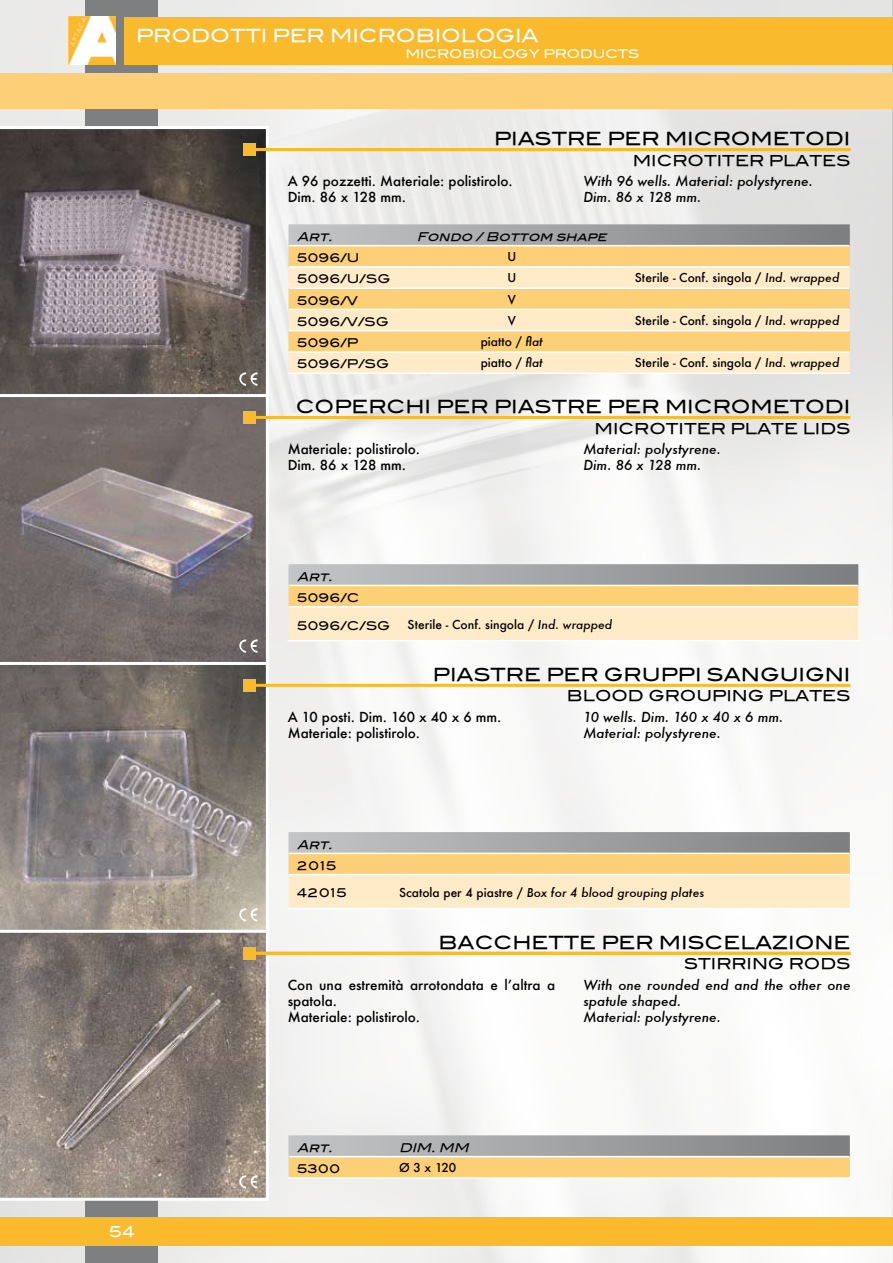
<style>
.page{position:relative;width:893px;height:1263px;background:#fff}
.page>*{position:absolute;margin:0;border:0;box-sizing:border-box;transform-origin:0 0}
.t1{font:18px "Blair Md ITCTT Medium";color:#000}
.t2{font:18px "Blair Md ITCTT Medium";color:#fff}
.t3{font:15px "Blair Md ITCTT Medium";color:#000}
.t4{font:15px "Blair Md ITCTT Medium";color:#fff}
.t5{font:500 13.5px/16.2px "Futura";color:#000}
.t6{font:italic 500 13.5px/16.2px "Futura";color:#000}
.t7{font:500 12px "Futura";color:#000}
.t8{font:12px "Blair Md ITCTT Medium";color:#000}
.t9{font:italic 500 12px "Futura";color:#000}
.t10{font:italic 12px "Blair Md ITCTT Medium";color:#000}
.t11{font:12px "Blair Md ITCTT Medium";color:#fff}
.s1{font-style:italic}
.s2{font-style:normal}
</style>
<div class="page">
<img style="left:0;top:0;width:893px;height:1263px">
<div style="left:85px;top:0;width:72px;height:1263px;background:#7e7f81"></div>
<img style="left:68px;top:17px;width:48px;height:48px">
<div style="left:125px;top:17px;width:768px;height:48px;background:#faba2d"></div>
<div style="left:0;top:74px;width:893px;height:35px;background:#fdcf76"></div>
<div style="left:0;top:1218px;width:893px;height:28px;background:#faba2d"></div>
<svg style="left:289px;top:224px;width:561px;height:22px;background:#a2a3a5"></svg>
<div style="left:289px;top:246px;width:561px;height:21px;background:#fdcf76"></div>
<svg style="left:289px;top:267px;width:561px;height:105px;background:#fedfa7"></svg>
<hr style="left:289px;top:245px;width:110px;height:1px;background:#fff">
<hr style="left:399px;top:245px;width:225px;height:1px;background:#fff">
<hr style="left:624px;top:245px;width:225px;height:1px;background:#fff">
<hr style="left:289px;top:266px;width:110px;height:2px;background:#fff">
<hr style="left:399px;top:266px;width:225px;height:2px;background:#fff">
<hr style="left:624px;top:266px;width:225px;height:2px;background:#fff">
<hr style="left:289px;top:287px;width:110px;height:2px;background:#fff">
<hr style="left:399px;top:287px;width:225px;height:2px;background:#fff">
<hr style="left:624px;top:287px;width:225px;height:2px;background:#fff">
<hr style="left:289px;top:309px;width:110px;height:1px;background:#fff">
<hr style="left:399px;top:309px;width:225px;height:1px;background:#fff">
<hr style="left:624px;top:309px;width:225px;height:1px;background:#fff">
<hr style="left:289px;top:330px;width:110px;height:1px;background:#fff">
<hr style="left:399px;top:330px;width:225px;height:1px;background:#fff">
<hr style="left:624px;top:330px;width:225px;height:1px;background:#fff">
<hr style="left:289px;top:351px;width:110px;height:2px;background:#fff">
<hr style="left:399px;top:351px;width:225px;height:2px;background:#fff">
<hr style="left:624px;top:351px;width:225px;height:2px;background:#fff">
<hr style="left:288px;top:372px;width:111px;height:2px;background:#fff">
<hr style="left:399px;top:372px;width:225px;height:2px;background:#fff">
<hr style="left:624px;top:372px;width:227px;height:2px;background:#fff">
<svg style="left:289px;top:564px;width:569px;height:76px;background:#e4cfa8"></svg>
<hr style="left:289px;top:585px;width:110px;height:1px;background:#fff">
<hr style="left:399px;top:585px;width:459px;height:1px;background:#fff">
<hr style="left:289px;top:606px;width:110px;height:1px;background:#fff">
<hr style="left:399px;top:606px;width:459px;height:1px;background:#fff">
<hr style="left:288px;top:640px;width:111px;height:1px;background:#fff">
<hr style="left:399px;top:640px;width:460px;height:1px;background:#fff">
<svg style="left:289px;top:832px;width:561px;height:76px;background:#e4cfa8"></svg>
<hr style="left:289px;top:853px;width:102px;height:1px;background:#fff">
<hr style="left:391px;top:853px;width:458px;height:1px;background:#fff">
<hr style="left:289px;top:874px;width:102px;height:1px;background:#fff">
<hr style="left:391px;top:874px;width:458px;height:1px;background:#fff">
<hr style="left:288px;top:908px;width:103px;height:1px;background:#fff">
<hr style="left:391px;top:908px;width:460px;height:1px;background:#fff">
<svg style="left:289px;top:1135px;width:561px;height:42px;background:#ceb98f"></svg>
<hr style="left:289px;top:1156px;width:102px;height:1px;background:#fff">
<hr style="left:391px;top:1156px;width:458px;height:1px;background:#fff">
<hr style="left:288px;top:1177px;width:103px;height:1px;background:#fff">
<hr style="left:391px;top:1177px;width:460px;height:1px;background:#fff">
<img style="left:0;top:933px;width:266px;height:265px">
<svg style="left:0;top:665px;width:266px;height:265px;background:#88817c"></svg>
<svg style="left:0;top:397px;width:266px;height:265px;background:#7c7372"></svg>
<svg style="left:0;top:129px;width:266px;height:265px;background:#6e6565"></svg>
<img style="left:239px;top:372px;width:19px;height:14px">
<img style="left:239px;top:639px;width:19px;height:14px">
<img style="left:239px;top:908px;width:19px;height:13px">
<img style="left:239px;top:1175px;width:19px;height:13px">
<hr style="left:0;top:1198px;width:267px;height:3px;background:#fff">
<hr style="left:0;top:930px;width:267px;height:3px;background:#fff">
<hr style="left:0;top:662px;width:267px;height:3px;background:#fff">
<hr style="left:0;top:394px;width:267px;height:3px;background:#fff">
<hr style="left:0;top:126px;width:267px;height:3px;background:#fff">
<hr style="left:266px;top:128px;width:3px;height:1071px;background:#fff">
<hr style="left:250px;top:148px;width:600px;height:3px;background:#faba2d">
<div style="left:244px;top:144px;width:12px;height:12px;background:#faba2d"></div>
<hr style="left:250px;top:416px;width:600px;height:3px;background:#faba2d">
<div style="left:244px;top:411px;width:12px;height:12px;background:#faba2d"></div>
<hr style="left:250px;top:684px;width:600px;height:3px;background:#faba2d">
<div style="left:244px;top:679px;width:12px;height:12px;background:#faba2d"></div>
<hr style="left:250px;top:952px;width:600px;height:3px;background:#faba2d">
<div style="left:244px;top:947px;width:12px;height:12px;background:#faba2d"></div>
<h1 class="t2" style="left:136px;top:21px;width:404px">PRODOTTI PER MICROBIOLOGIA</h1>
<p class="t11" style="left:405px;top:44px;width:236px">MICROBIOLOGY PRODUCTS</p>
<h1 class="t1" style="left:494px;top:124px;width:358px">PIASTRE PER MICROMETODI</h1>
<p class="t3" style="left:633px;top:148px;width:219px">MICROTITER PLATES</p>
<p class="t5" style="left:288px;top:172px;width:226px">A 96 pozzetti. Materiale: polistirolo.<br>Dim. 86 x 128 mm.</p>
<p class="t6" style="left:583px;top:172px;width:231px">With 96 wells. Material: polystyrene.<br>Dim. 86 x 128 mm.</p>
<p class="t10" style="left:297px;top:227px;width:41px">Art.</p>
<p class="t10" style="left:417px;top:227px;width:196px">Fondo /Bottom shape</p>
<p class="t8" style="left:297px;top:248px;width:64px">5096/U</p>
<p class="t7" style="left:507px;top:249px;width:10px">U</p>
<p class="t8" style="left:297px;top:269px;width:95px">5096/U/SG</p>
<p class="t7" style="left:507px;top:270px;width:10px">U</p>
<p class="t7" style="left:635px;top:270px;width:206px">Sterile - Conf. singola / <span class="s1">Ind. wrapped</span></p>
<p class="t8" style="left:297px;top:290px;width:63px">5096/V</p>
<p class="t7" style="left:508px;top:291px;width:10px">V</p>
<p class="t8" style="left:297px;top:312px;width:93px">5096/V/SG</p>
<p class="t7" style="left:508px;top:312px;width:10px">V</p>
<p class="t7" style="left:635px;top:312px;width:206px">Sterile - Conf. singola / <span class="s1">Ind. wrapped</span></p>
<p class="t8" style="left:297px;top:333px;width:63px">5096/P</p>
<p class="t7" style="left:481px;top:334px;width:64px">piatto / <span class="s1">flat</span></p>
<p class="t8" style="left:297px;top:354px;width:94px">5096/P/SG</p>
<p class="t7" style="left:481px;top:355px;width:64px">piatto / <span class="s1">flat</span></p>
<p class="t7" style="left:635px;top:355px;width:206px">Sterile - Conf. singola / <span class="s1">Ind. wrapped</span></p>
<h1 class="t1" style="left:296px;top:392px;width:556px">COPERCHI PER PIASTRE PER MICROMETODI</h1>
<p class="t3" style="left:595px;top:417px;width:257px">MICROTITER PLATE LIDS</p>
<p class="t5" style="left:288px;top:441px;width:134px">Materiale: polistirolo.<br>Dim. 86 x 128 mm.</p>
<p class="t6" style="left:583px;top:441px;width:139px">Material: polystyrene.<br>Dim. 86 x 128 mm.</p>
<p class="t10" style="left:297px;top:566px;width:41px">Art.</p>
<p class="t8" style="left:297px;top:588px;width:64px">5096/C</p>
<p class="t8" style="left:297px;top:615px;width:95px">5096/C/SG</p>
<p class="t7" style="left:408px;top:616px;width:206px">Sterile - Conf. singola / <span class="s1">Ind. wrapped</span></p>
<h1 class="t1" style="left:433px;top:660px;width:419px">PIASTRE PER GRUPPI SANGUIGNI</h1>
<p class="t3" style="left:567px;top:683px;width:285px">BLOOD GROUPING PLATES</p>
<p class="t5" style="left:288px;top:708px;width:215px">A 10 posti. Dim. 160 x 40 x 6 mm.<br>Materiale: polistirolo.</p>
<p class="t6" style="left:583px;top:708px;width:201px">10 wells. Dim. 160 x 40 x 6 mm.<br>Material: polystyrene.</p>
<p class="t10" style="left:297px;top:834px;width:41px">Art.</p>
<p class="t8" style="left:297px;top:856px;width:41px">2015</p>
<p class="t8" style="left:297px;top:883px;width:52px">42015</p>
<p class="t9" style="left:399px;top:884px;width:307px"><span class="s2">Scatola per 4 piastre /</span> Box for 4 blood grouping plates</p>
<h1 class="t1" style="left:439px;top:928px;width:413px">BACCHETTE PER MISCELAZIONE</h1>
<p class="t3" style="left:684px;top:951px;width:168px">STIRRING RODS</p>
<p class="t5" style="left:288px;top:976px;width:269px">Con una estremità arrotondata e l’altra a spatola.<br>Materiale: polistirolo.</p>
<p class="t6" style="left:583px;top:976px;width:269px">With one rounded end and the other one spatule shaped.<br>Material: polystyrene.</p>
<p class="t4" style="left:109px;top:1219px;width:27px">54</p>
<p class="t10" style="left:297px;top:1138px;width:41px">Art.</p>
<p class="t10" style="left:399px;top:1138px;width:75px">DIM.MM</p>
<p class="t8" style="left:297px;top:1159px;width:45px">5300</p>
<p class="t7" style="left:399px;top:1159px;width:59px">Ø 3 x 120</p>
</div>
